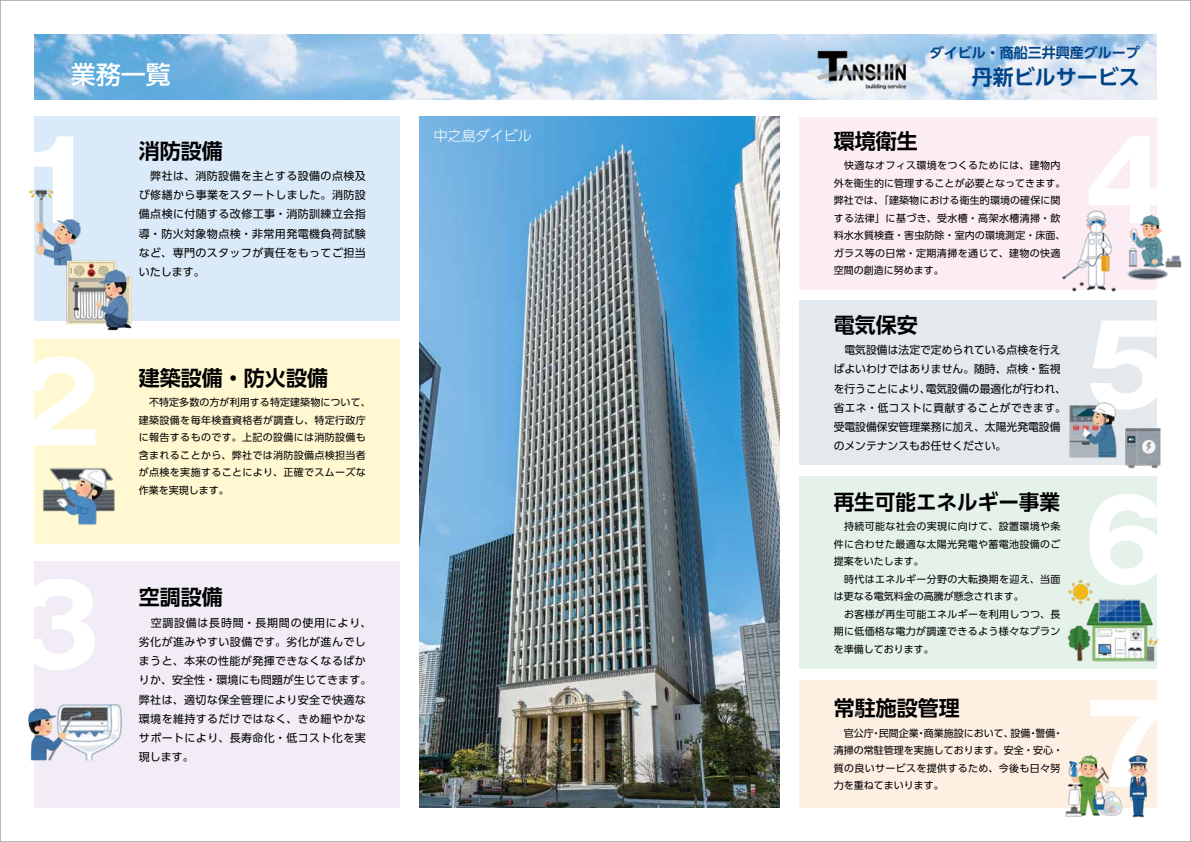
<style>
.page{position:relative;width:1191px;height:842px;background:#fff}
.page>*{position:absolute;margin:0;border:0;box-sizing:border-box;transform-origin:0 0}
.t1{font:700 110px "Gothic MB101 Pr 6 N";color:#fff}
.t2{font:500 25px "UD Shin Go Pr 6 N";color:#fff}
.t3{font:700 21px "UD Shin Go Pr 6 N De";color:#000}
.t4{font:700 21px "UD Shin Go Pr 6 N De";color:#00458a}
.t5{font:700 14px "UD Shin Go Pr 6 N De";color:#00458a}
.t6{font:300 14px "UD Shin Go Pr 6 N";color:#fff}
.t7{font:11px/19.2px "UD Shin Go Pr 6 N";letter-spacing:.035em;color:#000;text-align:justify}
.t8{font:11px/19.2px "UD Shin Go Pr 6 N";color:#000}
.t9{font:10px/17.5px "UD Shin Go Pr 6 N";letter-spacing:.03em;color:#000}
.t10{font:10px/17.5px "UD Shin Go Pr 6 N";letter-spacing:.01em;color:#000}
.t11{font:10px/17.5px "UD Shin Go Pr 6 N";color:#000}
</style>
<div class="page">
<img style="left:34px;top:34px;width:1123px;height:65px">
<div style="left:799px;top:301px;width:358px;height:164px;background:#e4e9ed"></div>
<div style="left:799px;top:117px;width:358px;height:173px;background:#fcedf4"></div>
<div style="left:799px;top:476px;width:358px;height:193px;background:#e5f2ea"></div>
<div style="left:799px;top:680px;width:358px;height:128px;background:#feefe3"></div>
<img style="left:420px;top:117px;width:360px;height:691px">
<img style="left:1065px;top:755px;width:55px;height:62px">
<img style="left:1120px;top:755px;width:28px;height:62px">
<div style="left:34px;top:117px;width:366px;height:204px;background:#daeaf8"></div>
<div style="left:34px;top:561px;width:366px;height:247px;background:#f1ecf5"></div>
<div style="left:34px;top:339px;width:366px;height:204px;background:#fff8d1"></div>
<img style="left:28px;top:704px;width:94px;height:57px">
<img style="left:1069px;top:402px;width:48px;height:56px">
<img style="left:43px;top:468px;width:72px;height:57px">
<img style="left:29px;top:189px;width:52px;height:77px">
<img style="left:63px;top:259px;width:69px;height:72px">
<img style="left:1125px;top:428px;width:36px;height:41px">
<img style="left:1067px;top:579px;width:92px;height:83px">
<img style="left:1062px;top:210px;width:54px;height:82px">
<img style="left:1127px;top:214px;width:55px;height:66px">
<img style="left:814px;top:34px;width:101px;height:65px">
<hr style="left:0;top:0;width:1191px;height:1px;background:#9fa0a0">
<hr style="left:0;top:841px;width:1191px;height:1px;background:#9fa0a0">
<hr style="left:0;top:0;width:1px;height:842px;background:#9fa0a0">
<hr style="left:1190px;top:0;width:1px;height:842px;background:#9fa0a0">
<h2 class="t2" style="left:71px;top:54px;width:101px">業務一覧</h2>
<h1 class="t1" style="left:16px;top:90px;width:85px">1</h1>
<h1 class="t1" style="left:16px;top:312px;width:85px">2</h1>
<h3 class="t3" style="left:139px;top:134px;width:85px">消防設備</h3>
<p class="t7" style="left:139px;top:166px;width:228px">　弊社は、消防設備を主とする設備の点検及び修繕から事業をスタートしました。消防設備点検に付随する改修工事・消防訓練立会指導・防火対象物点検・非常用発電機負荷試験など、専門のスタッフが責任をもってご担当いたします。</p>
<h3 class="t3" style="left:139px;top:361px;width:190px">建築設備・防火設備</h3>
<p class="t9" style="left:139px;top:393px;width:233px">　不特定多数の方が利用する特定建築物について、建築設備を毎年検査資格者が調査し、特定行政庁に報告するものです。上記の設備には消防設備も含まれることから、弊社では消防設備点検担当者が点検を実施することにより、正確でスムーズな作業を実現します。</p>
<h3 class="t3" style="left:139px;top:580px;width:85px">空調設備</h3>
<p class="t7" style="left:139px;top:612px;width:234px;text-align:left">　空調設備は長時間・長期間の使用により、劣化が進みやすい設備です。劣化が進んでしまうと、本来の性能が発揮できなくなるばかりか、安全性・環境にも問題が生じてきます。弊社は、適切な保全管理により安全で快適な環境を維持するだけではなく、きめ細やかなサポートにより、長寿命化・低コスト化を実現します。</p>
<h3 class="t6" style="left:434px;top:125px;width:99px">中之島ダイビル</h3>
<h3 class="t5" style="left:930px;top:42px;width:212px">ダイビル・商船三井興産グループ</h3>
<h3 class="t4" style="left:972px;top:60px;width:170px">丹新ビルサービス</h3>
<h3 class="t3" style="left:833px;top:124px;width:85px">環境衛生</h3>
<p class="t10" style="left:833px;top:157px;width:233px">　快適なオフィス環境をつくるためには、建物内外を衛生的に管理することが必要となってきます。弊社では、「建築物における衛生的環境の確保に関する法律」に基づき、受水槽・高架水槽清掃・飲料水水質検査・害虫防除・室内の環境測定・床面、ガラス等の日常・定期清掃を通じて、建物の快適空間の創造に努めます。</p>
<h3 class="t3" style="left:833px;top:308px;width:85px">電気保安</h3>
<h1 class="t1" style="left:1084px;top:274px;width:85px">5</h1>
<p class="t8" style="left:833px;top:340px;width:228px">　電気設備は法定で定められている点検を行え</p>
<p class="t8" style="left:833px;top:359px;width:228px">ばよいわけではありません。随時、点検・監視</p>
<p class="t8" style="left:925px;top:378px;width:142px">電気設備の最適化が行われ、</p>
<p class="t8" style="left:833px;top:378px;width:234px">を行うことにより、<br>省エネ・低コストに貢献することができます。受電設備保安管理業務に加え、太陽光発電設備のメンテナンスもお任せください。</p>
<h3 class="t3" style="left:833px;top:485px;width:228px">再生可能エネルギー事業</h3>
<h1 class="t1" style="left:1084px;top:450px;width:85px">6</h1>
<p class="t9" style="left:833px;top:517px;width:228px">　持続可能な社会の実現に向けて、設置環境や条件に合わせた最適な太陽光発電や蓄電池設備のご提案をいたします。<br>　時代はエネルギー分野の大転換期を迎え、当面は更なる電気料金の高騰が懸念されます。<br>　お客様が再生可能エネルギーを利用しつつ、長期に低価格な電力が調達できるよう様々なプランを準備しております。</p>
<h3 class="t3" style="left:833px;top:691px;width:127px">常駐施設管理</h3>
<h1 class="t1" style="left:1084px;top:654px;width:85px">7</h1>
<p class="t11" style="left:833px;top:724px;width:231px">　官公庁<br>清掃の常駐管理を実施しております。安全・安心・質の良いサービスを提供するため、今後も日々努力を重ねてまいります。</p>
<p class="t11" style="left:923px;top:724px;width:91px">商業施設において、</p>
<p class="t9" style="left:1035px;top:724px;width:21px">警備</p>
<p class="t9" style="left:1010px;top:724px;width:21px">設備</p>
<p class="t9" style="left:878px;top:724px;width:41px">民間企業</p>
<p class="t9" style="left:871px;top:724px;width:11px">・</p>
<p class="t9" style="left:916px;top:724px;width:11px">・</p>
<p class="t9" style="left:1028px;top:724px;width:11px">・</p>
<p class="t9" style="left:1053px;top:724px;width:11px">・</p>
</div>
